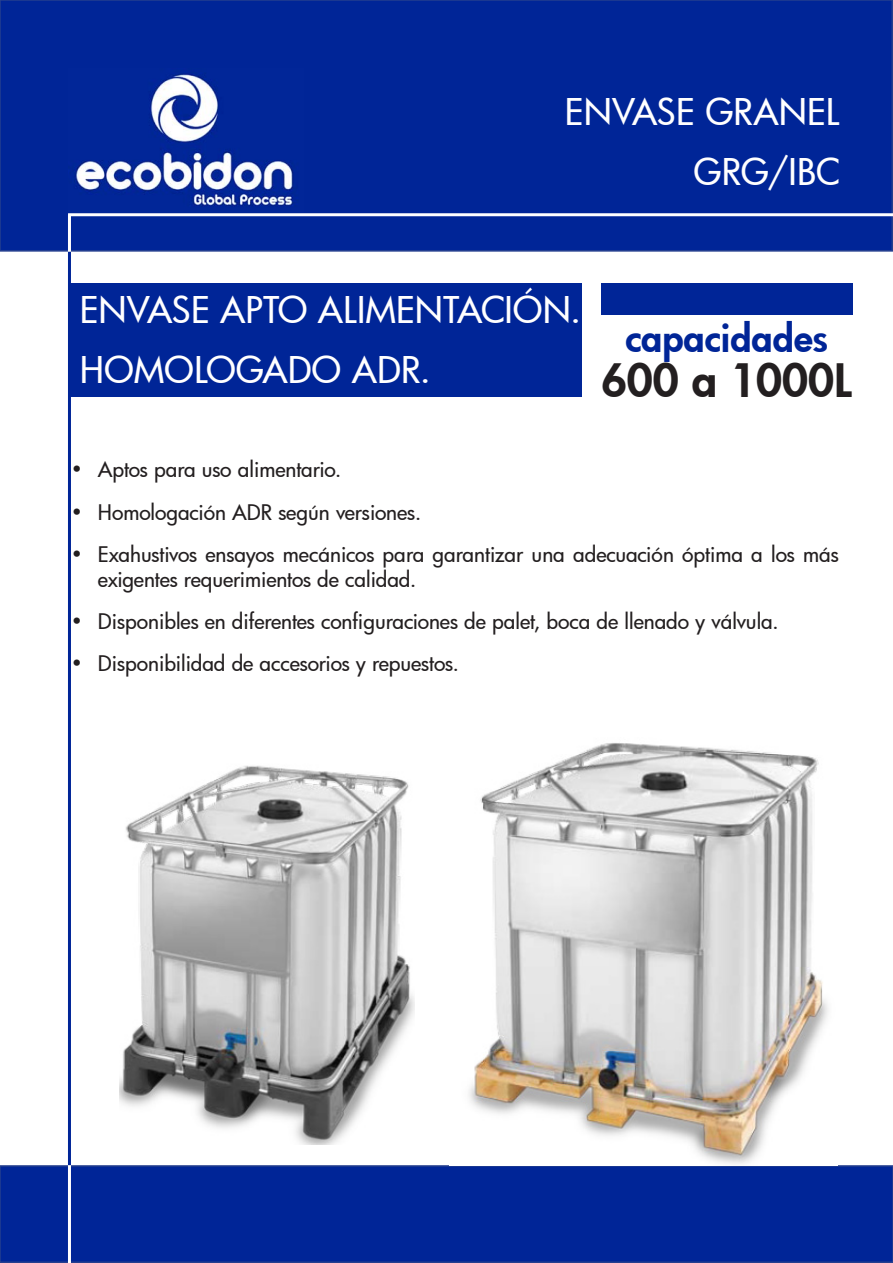
<style>
.page{position:relative;width:893px;height:1263px;background:#fff}
.page>*{position:absolute;margin:0;border:0;box-sizing:border-box;transform-origin:0 0}
.t1{font:800 45px "Futura";color:#231f20}
.t2{font:800 37.5px "Futura";color:#002597}
.t3{font:500 36px/60.2px "Futura";color:#fff;text-align:right}
.t4{font:500 21px/25.2px "Futura";letter-spacing:-.005em;color:#231f20}
</style>
<div class="page">
<div style="left:0;top:0;width:893px;height:252px;background:#002597;border:2px solid #253f8e"></div>
<img style="left:74px;top:73px;width:220px;height:133px">
<div style="left:0;top:1166px;width:893px;height:96px;background:#002597"></div>
<div style="left:0;top:1165px;width:893px;height:98px;border:2px solid #253f8e"></div>
<hr style="left:68px;top:213px;width:825px;height:3px;background:#fff">
<hr style="left:68px;top:252px;width:3px;height:913px;background:#002597">
<hr style="left:68px;top:215px;width:3px;height:37px;background:#fff">
<hr style="left:68px;top:1165px;width:3px;height:98px;background:#fff">
<div style="left:69px;top:283px;width:512px;height:114px;background:#002597"></div>
<div style="left:601px;top:283px;width:252px;height:32px;background:#002597"></div>
<img style="left:119px;top:765px;width:295px;height:380px">
<img style="left:469px;top:743px;width:359px;height:421px">
<h3 class="t3" style="left:565px;top:81px;width:276px">ENVASE GRANEL<br>GRG/IBC</h3>
<h3 class="t3" style="left:80px;top:279px;width:503px;text-align:left">ENVASE APTO ALIMENTACIÓN.<br>HOMOLOGADO ADR.</h3>
<h2 class="t2" style="left:625px;top:312px;width:204px">capacidades</h2>
<h1 class="t1" style="left:601px;top:349px;width:253px">600 a 1000L</h1>
<p class="t4" style="left:71px;top:457px;width:272px">• Aptos para uso alimentario.</p>
<p class="t4" style="left:71px;top:499px;width:352px">• Homologación ADR según versiones.</p>
<p class="t4" style="left:98px;top:541px;width:742px;text-indent:-27px">• Exahustivos ensayos mecánicos para garantizar una adecuación óptima a los más exigentes requerimientos de calidad.</p>
<p class="t4" style="left:71px;top:608px;width:709px">• Disponibles en diferentes configuraciones de palet, boca de llenado y válvula.</p>
<p class="t4" style="left:71px;top:651px;width:389px">• Disponibilidad de accesorios y repuestos.</p>
</div>
